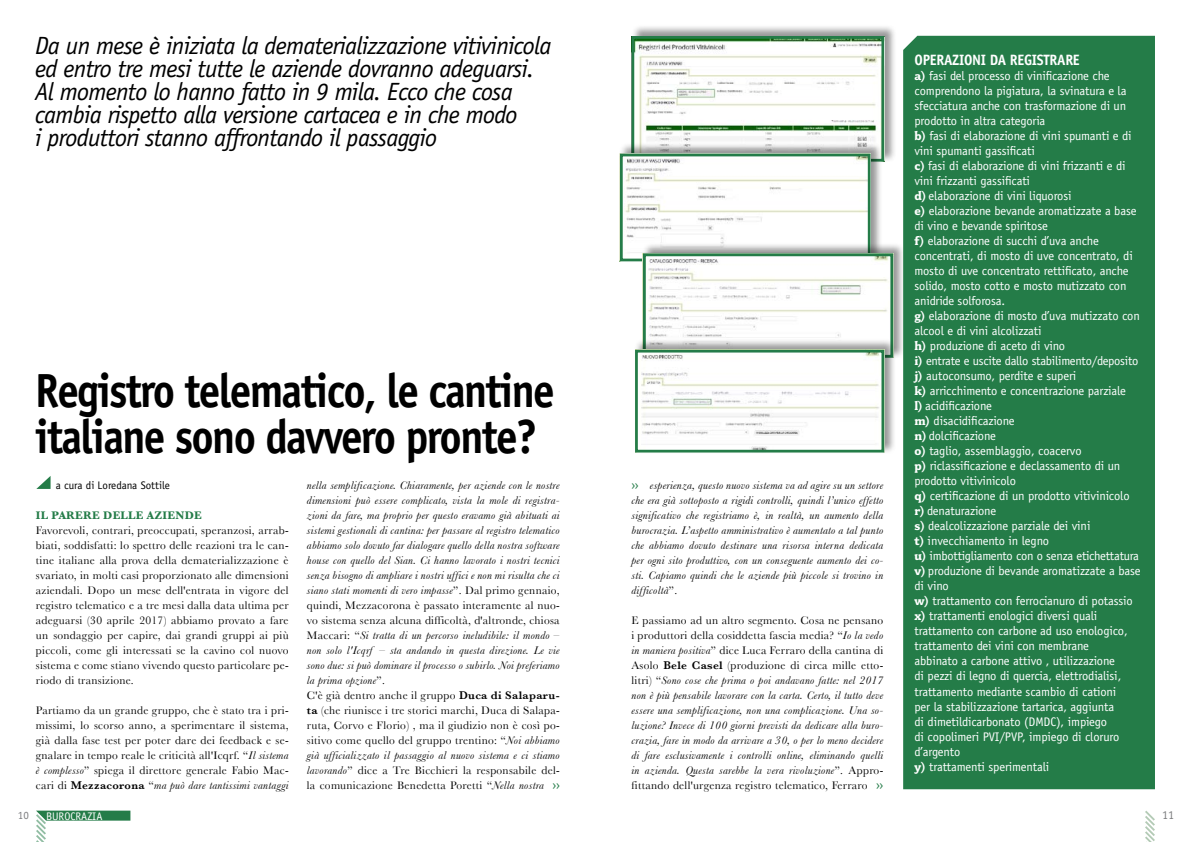
<style>
.page{position:relative;width:1191px;height:842px;background:#fff}
.page>*{position:absolute;margin:0;border:0;box-sizing:border-box;transform-origin:0 0}
.t1{font:700 48px/46px "Officina Sans Std";letter-spacing:-.04em;color:#000;scale:.9 1}
.t2{font:italic 25px/23px "Officina Sans Std";letter-spacing:-.03em;color:#000}
.t3{font:700 15px "Officina Sans Std";color:#fff;scale:.95 1}
.t4{font:12.5px/15px "Officina Sans Std";letter-spacing:-.01em;color:#fff}
.t5{font:12.5px "Officina Sans Std";color:#247c48}
.t6{font:12px "Officina Sans Std";color:#7b7c7e}
.t7{font:italic 11.5px/15px "Baskerville";letter-spacing:.025em;color:#000;text-align:justify}
.t8{font:11.5px/15px "Baskerville";letter-spacing:.025em;color:#000;text-align:justify}
.t9{font:700 11.5px "Baskerville";letter-spacing:.025em;color:#247c48}
.t10{font:11px "Officina Sans Std";color:#000}
.t11{font:11px "Officina Sans Std";color:#fff}
.t12{font:11px "Officina Sans Std";color:#7b7c7e}
.s1{font-style:italic}
.s2{font-weight:600}
.s3{font-style:normal}
.s4{font-weight:600;font-style:normal}
.s5{font-family:"Fairplex Wide";font-weight:700}
</style>
<div class="page">
<div style="left:631px;top:24px;width:265px;height:139px;background:#000;opacity:.41"></div>
<img style="left:635px;top:40px;width:245px;height:102px">
<div style="left:631px;top:36px;width:253px;height:126px;border:3px solid #247c48"></div>
<div style="left:619px;top:142px;width:263px;height:121px;background:#000;opacity:.41"></div>
<img style="left:624px;top:158px;width:242px;height:99px">
<div style="left:620px;top:154px;width:250px;height:107px;border:3px solid #247c48"></div>
<div style="left:642px;top:242px;width:262px;height:117px;background:#000;opacity:.41"></div>
<img style="left:647px;top:257px;width:242px;height:81px">
<div style="left:643px;top:253px;width:250px;height:105px;border:3px solid #247c48"></div>
<div style="left:634px;top:338px;width:262px;height:116px;background:#000;opacity:.41"></div>
<img style="left:639px;top:354px;width:241px;height:94px">
<div style="left:635px;top:350px;width:249px;height:102px;border:3px solid #247c48"></div>
<svg style="left:36px;top:476px;width:15px;height:13px"></svg>
<svg style="left:36px;top:811px;width:94px;height:31px"></svg>
<svg style="left:1145px;top:811px;width:10px;height:31px"></svg>
<div style="left:903px;top:36px;width:252px;height:753px;background:#247c48"></div>
<p class="t2" style="left:35px;top:34px;width:517px">Da un mese è iniziata la dematerializzazione vitivinicola ed entro tre mesi tutte le aziende dovranno adeguarsi.<br>Al momento lo hanno fatto in 9 mila. Ecco che cosa cambia rispetto alla versione cartacea e in che modo<br>i produttori stanno affrontando il passaggio</p>
<h1 class="t1" style="left:35px;top:367px;width:579px">Registro telematico, le cantine italiane sono davvero pronte?</h1>
<p class="t10" style="left:56px;top:479px;width:116px">a cura di Loredana Sottile</p>
<p class="t9" style="left:36px;top:509px;width:168px">IL PARERE DELLE AZIENDE</p>
<p class="t8" style="left:36px;top:523px;width:254px">Favorevoli, contrari, preoccupati, speranzosi, arrab&shy;biati, soddisfatti: lo spettro delle reazioni tra le can&shy;tine italiane alla prova della dematerializzazione è svariato, in molti casi proporzionato alle dimensioni aziendali. Dopo un mese dell'entrata in vigore del registro telematico e a tre mesi dalla data ultima per adeguarsi (30 aprile 2017) abbiamo provato a fare un sondaggio per capire, dai grandi gruppi ai più piccoli, come gli interessati se la cavino col nuovo sistema e come stiano vivendo questo particolare pe&shy;riodo di transizione.</p>
<p class="t8" style="left:36px;top:703px;width:254px">Partiamo da un grande gruppo, che è stato tra i pri&shy;missimi, lo scorso anno, a sperimentare il sistema, già dalla fase test per poter dare dei feedback e se&shy;gnalare in tempo reale le criticità all'Icqrf. “<span class="s1">Il sistema è complesso</span>” spiega il direttore generale Fabio Mac&shy;cari di <span class="s2">Mezzacorona</span> “<span class="s1">ma può dare tantissimi vantaggi</span></p>
<p class="t12" style="left:18px;top:808px;width:12px">10</p>
<p class="t11" style="left:46px;top:809px;width:7px">burocra</p>
<p class="t11" style="left:87px;top:809px;width:11px">zia</p>
<p class="t7" style="left:307px;top:478px;width:254px;text-align:left">nella semplificazione. Chiaramente, per aziende con le nostre dimensioni può essere complicato, vista la mole di registra&shy;zioni da fare, ma proprio per questo eravamo già abituati ai sistemi gestionali di cantina: per passare al registro telematico abbiamo solo dovuto far dialogare quello della nostra software house con quello del Sian. Ci hanno lavorato i nostri tecnici senza bisogno di ampliare i nostri uffici e non mi risulta che ci siano stati momenti di vero impasse<span class="s3">”. Dal primo gennaio, quindi, Mezzacorona è passato interamente al nuo&shy;vo sistema senza alcuna difficoltà, d'altronde, chiosa Maccari: “</span>Si tratta di un percorso ineludibile: il mondo – non solo l'Icqrf – sta andando in questa direzione. Le vie sono due: si può dominare il processo o subirlo. Noi preferiamo la prima opzione<span class="s3">”.<br>C'è già dentro anche il gruppo</span> <span class="s4">Duca di Salaparu&shy;ta</span> <span class="s3">(che riunisce i tre storici marchi, Duca di Salapa&shy;ruta, Corvo e Florio) , ma il giudizio non è così po&shy;sitivo come quello del gruppo trentino: “</span>Noi abbiamo già ufficializzato il passaggio al nuovo sistema e ci stiamo lavorando<span class="s3">” dice a Tre Bicchieri la responsabile del&shy;la comunicazione Benedetta Poretti “</span>Nella nostra</p>
<p class="t5" style="left:552px;top:778px;width:9px">››</p>
<p class="t7" style="left:631px;top:478px;width:253px;text-indent:18px">esperienza, questo nuovo sistema va ad agire su un settore che era già sottoposto a rigidi controlli, quindi l’unico effetto significativo che registriamo è, in realtà, un aumento della burocrazia. L’aspetto amministrativo è aumentato a tal punto che abbiamo dovuto destinare una risorsa interna dedicata per ogni sito produttivo, con un conseguente aumento dei co&shy;sti. Capiamo quindi che le aziende più piccole si trovino in difficoltà<span class="s3">”.</span></p>
<p class="t7" style="left:631px;top:613px;width:253px"><span class="s3">E passiamo ad un altro segmento. Cosa ne pensano i produttori della cosiddetta fascia media? “</span>Io la vedo in maniera positiva<span class="s3">” dice Luca Ferraro della cantina di Asolo</span> <span class="s4">Bele Casel</span> <span class="s3">(produzione di circa mille etto&shy;litri) “</span>Sono cose che prima o poi andavano fatte: nel 2017 non è più pensabile lavorare con la carta. Certo, il tutto deve essere una semplificazione, non una complicazione. Una so&shy;luzione? Invece di 100 giorni previsti da dedicare alla buro&shy;crazia, fare in modo da arrivare a 30, o per lo meno decidere di fare esclusivamente i controlli online, eliminando quelli in azienda. Questa sarebbe la vera rivoluzione<span class="s3">”. Appro&shy;fittando dell'urgenza registro telematico, Ferraro</span></p>
<p class="t5" style="left:631px;top:478px;width:9px">››</p>
<p class="t5" style="left:876px;top:778px;width:9px">››</p>
<h3 class="t3" style="left:914px;top:51px;width:17px">Operazioni</h3>
<h3 class="t3" style="left:989px;top:51px;width:30px">da registrare</h3>
<p class="t4" style="left:914px;top:69px;width:228px"><span class="s5">a)</span> fasi del processo di vinificazione che comprendono la pigiatura, la svinatura e la sfecciatura anche con trasformazione di un prodotto in altra categoria<br><span class="s5">b)</span> fasi di elaborazione di vini spumanti e di vini spumanti gassificati<br><span class="s5">c)</span> fasi di elaborazione di vini frizzanti e di vini frizzanti gassificati<br><span class="s5">d)</span> elaborazione di vini liquorosi<br><span class="s5">e)</span> elaborazione bevande aromatizzate a base di vino e bevande spiritose<br><span class="s5">f)</span> elaborazione di succhi d’uva anche concentrati, di mosto di uve concentrato, di mosto di uve concentrato rettificato, anche solido, mosto cotto e mosto mutizzato con anidride solforosa.<br><span class="s5">g)</span> elaborazione di mosto d’uva mutizzato con alcool e di vini alcolizzati<br><span class="s5">h)</span> produzione di aceto di vino<br><span class="s5">i)</span> entrate e uscite dallo stabilimento/deposito <span class="s5">j)</span> autoconsumo, perdite e superi<br><span class="s5">k)</span> arricchimento e concentrazione parziale<br><span class="s5">l)</span> acidificazione<br><span class="s5">m)</span> disacidificazione<br><span class="s5">n)</span> dolcificazione<br><span class="s5">o)</span> taglio, assemblaggio, coacervo<br><span class="s5">p)</span> riclassificazione e declassamento di un prodotto vitivinicolo<br><span class="s5">q)</span> certificazione di un prodotto vitivinicolo <span class="s5">r)</span> denaturazione<br><span class="s5">s)</span> dealcolizzazione parziale dei vini<br><span class="s5">t)</span> invecchiamento in legno<br><span class="s5">u)</span> imbottigliamento con o senza etichettatura <span class="s5">v)</span> produzione di bevande aromatizzate a base di vino<br><span class="s5">w)</span> trattamento con ferrocianuro di potassio <span class="s5">x)</span> trattamenti enologici diversi quali trattamento con carbone ad uso enologico, trattamento dei vini con membrane<br>abbinato a carbone attivo , utilizzazione<br>di pezzi di legno di quercia, elettrodialisi, trattamento mediante scambio di cationi<br>per la stabilizzazione tartarica, aggiunta<br>di dimetildicarbonato (DMDC), impiego<br>di copolimeri PVI/PVP, impiego di cloruro d’argento<br><span class="s5">y)</span> trattamenti sperimentali</p>
<p class="t6" style="left:1162px;top:808px;width:13px">11</p>
</div>
